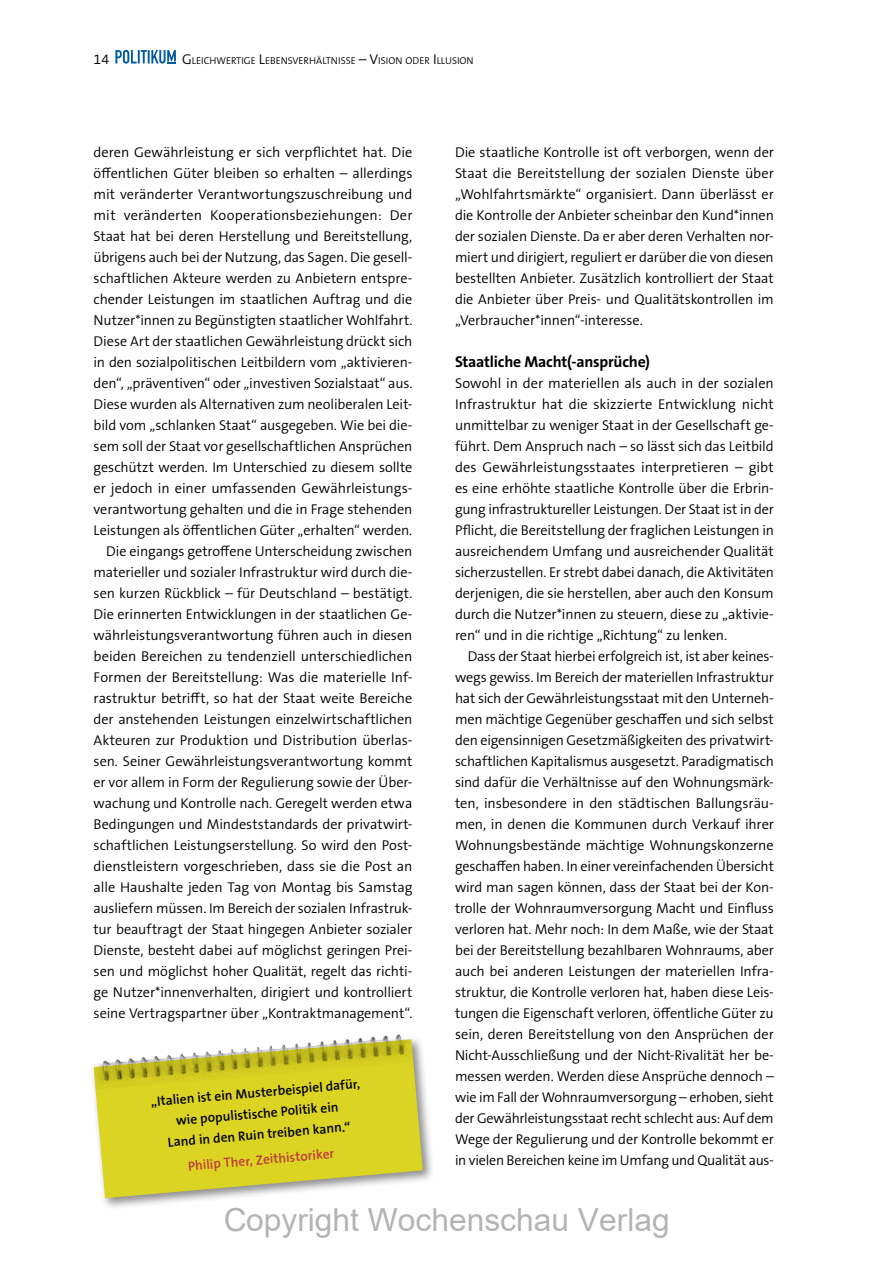
<style>
.page{position:relative;width:893px;height:1263px;background:#fff}
.page>*{position:absolute;margin:0;border:0;box-sizing:border-box;transform-origin:0 0}
.t1{font:31.8px "Arial";color:rgb(0 0 0/.3)}
.t2{font:700 15.75px "The Sans B W7";letter-spacing:-.01em;color:#000}
.t3{font:300 14.25px/21px "The Sans B W4";letter-spacing:-.005em;color:#000;text-align:justify}
.t4{font:600 13.5px/21px "The Sans B W6";color:#000;text-align:center}
.t5{font:600 13.5px "The Sans B W6";color:#bc3c3f}
.t6{font:300 10.05px "The Sans B W4";color:#000}
.s1{font-size:14.25px}
</style>
<div class="page">
<svg style="left:115px;top:50px;width:61px;height:14px"></svg>
<div style="left:90px;top:1036px;width:345px;height:174px;background:#000;opacity:.45"></div>
<svg style="left:94px;top:1039px;width:329px;height:159px;background:#d9d347"></svg>
<p class="t3" style="left:94px;top:48px;width:17px">14</p>
<p class="t6" style="left:182px;top:54px;width:293px"><span class="s1">G</span>LEICHWERTIGE <span class="s1">L</span>EBENSVERHÄLTNISSE <span class="s1">– V</span>ISION ODER <span class="s1">I</span> LLUSION</p>
<p class="t3" style="left:94px;top:142px;width:320px;text-align:right">deren Gewährleistung er sich verpflichtet hat. Die öffentlichen Güter bleiben so erhalten – allerdings mit veränderter Verantwortungszuschreibung und mit veränderten Kooperationsbeziehungen: Der Staat hat bei deren Herstellung und Bereitstellung, übrigens auch bei der Nutzung, das Sagen. Die gesell&shy;schaftlichen Akteure werden zu Anbietern entspre&shy;chender Leistungen im staatlichen Auftrag und die Nutzer*innen zu Begünstigten staatlicher Wohlfahrt.<br>Diese Art der staatlichen Gewährleistung drückt sich in den sozialpolitischen Leitbildern vom „aktivieren&shy;den“, „präventiven“ oder „investiven Sozialstaat“ aus.<br>Diese wurden als Alternativen zum neoliberalen Leit&shy;bild vom „schlanken Staat“ ausgegeben. Wie bei die&shy;sem soll der Staat vor gesellschaftlichen Ansprüchen geschützt werden. Im Unterschied zu diesem sollte er jedoch in einer umfassenden Gewährleistungs&shy;verantwortung gehalten und die in Frage stehenden Leistungen als öffentlichen Güter „erhalten“ werden.<br>Die eingangs getroffene Unterscheidung zwischen materieller und sozialer Infrastruktur wird durch die&shy;sen kurzen Rückblick – für Deutschland – bestätigt.<br>Die erinnerten Entwicklungen in der staatlichen Ge&shy;währleistungsverantwortung führen auch in diesen beiden Bereichen zu tendenziell unterschiedlichen Formen der Bereitstellung: Was die materielle Inf&shy;rastruktur betrifft, so hat der Staat weite Bereiche der anstehenden Leistungen einzelwirtschaftlichen Akteuren zur Produktion und Distribution überlas&shy;sen. Seiner Gewährleistungsverantwortung kommt er vor allem in Form der Regulierung sowie der Über&shy;wachung und Kontrolle nach. Geregelt werden etwa Bedingungen und Mindeststandards der privatwirt&shy;schaftlichen Leistungserstellung. So wird den Post&shy;dienstleistern vorgeschrieben, dass sie die Post an alle Haushalte jeden Tag von Montag bis Samstag ausliefern müssen. Im Bereich der sozialen Infrastruk&shy;tur beauftragt der Staat hingegen Anbieter sozialer Dienste, besteht dabei auf möglichst geringen Prei&shy;sen und möglichst hoher Qualität, regelt das richti&shy;ge Nutzer*innenverhalten, dirigiert und kontrolliert seine Vertragspartner über „Kontraktmanagement“.</p>
<p class="t3" style="left:455px;top:142px;width:320px">Die staatliche Kontrolle ist oft verborgen, wenn der Staat die Bereitstellung der sozialen Dienste über „Wohlfahrtsmärkte“ organisiert. Dann überlässt er die Kontrolle der Anbieter scheinbar den Kund*innen der sozialen Dienste. Da er aber deren Verhalten nor&shy;miert und dirigiert, reguliert er darüber die von diesen bestellten Anbieter. Zusätzlich kontrolliert der Staat die Anbieter über Preis- und Qualitätskontrollen im „Verbraucher*innen“-interesse.</p>
<p class="t2" style="left:455px;top:352px;width:197px">Staatliche Macht(-ansprüche)</p>
<p class="t3" style="left:455px;top:373px;width:320px">Sowohl in der materiellen als auch in der sozialen Infrastruktur hat die skizzierte Entwicklung nicht unmittelbar zu weniger Staat in der Gesellschaft ge&shy;führt. Dem Anspruch nach – so lässt sich das Leitbild des Gewährleistungsstaates interpretieren – gibt es eine erhöhte staatliche Kontrolle über die Erbrin&shy;gung infrastruktureller Leistungen. Der Staat ist in der Pflicht, die Bereitstellung der fraglichen Leistungen in ausreichendem Umfang und ausreichender Qualität sicherzustellen. Er strebt dabei danach, die Aktivitäten derjenigen, die sie herstellen, aber auch den Konsum durch die Nutzer*innen zu steuern, diese zu „aktivie&shy;ren“ und in die richtige „Richtung“ zu lenken.</p>
<p class="t3" style="left:455px;top:646px;width:320px;text-indent:13px">Dass der Staat hierbei erfolgreich ist, ist aber keines&shy;wegs gewiss. Im Bereich der materiellen Infrastruktur hat sich der Gewährleistungsstaat mit den Unterneh&shy;men mächtige Gegenüber geschaffen und sich selbst den eigensinnigen Gesetzmäßigkeiten des privatwirt&shy;schaftlichen Kapitalismus ausgesetzt. Paradigmatisch sind dafür die Verhältnisse auf den Wohnungsmärk&shy;ten, insbesondere in den städtischen Ballungsräu&shy;men, in denen die Kommunen durch Verkauf ihrer Wohnungsbestände mächtige Wohnungskonzerne geschaffen haben. In einer vereinfachenden Übersicht wird man sagen können, dass der Staat bei der Kon&shy;trolle der Wohnraumversorgung Macht und Einfluss verloren hat. Mehr noch: In dem Maße, wie der Staat bei der Bereitstellung bezahlbaren Wohnraums, aber auch bei anderen Leistungen der materiellen Infra&shy;struktur, die Kontrolle verloren hat, haben diese Leis&shy;tungen die Eigenschaft verloren, öffentliche Güter zu sein, deren Bereitstellung von den Ansprüchen der Nicht-Ausschließung und der Nicht-Rivalität her be&shy;messen werden. Werden diese Ansprüche dennoch – wie im Fall der Wohnraumversorgung – erhoben, sieht der Gewährleistungsstaat recht schlecht aus: Auf dem Wege der Regulierung und der Kontrolle bekommt er in vielen Bereichen keine im Umfang und Qualität aus-</p>
<p class="t4" style="left:150px;top:1091px;width:212px;rotate:-5deg">„Italien ist ein Musterbeispiel dafür, wie populistische Politik ein<br>Land in den Ruin treiben kann.“</p>
<p class="t5" style="left:187px;top:1157px;width:148px;rotate:-5deg">Philip Ther, Zeithistoriker</p>
<h1 class="t1" style="left:223px;top:1198px;width:448px">Copyright Wochenschau Verlag</h1>
</div>
